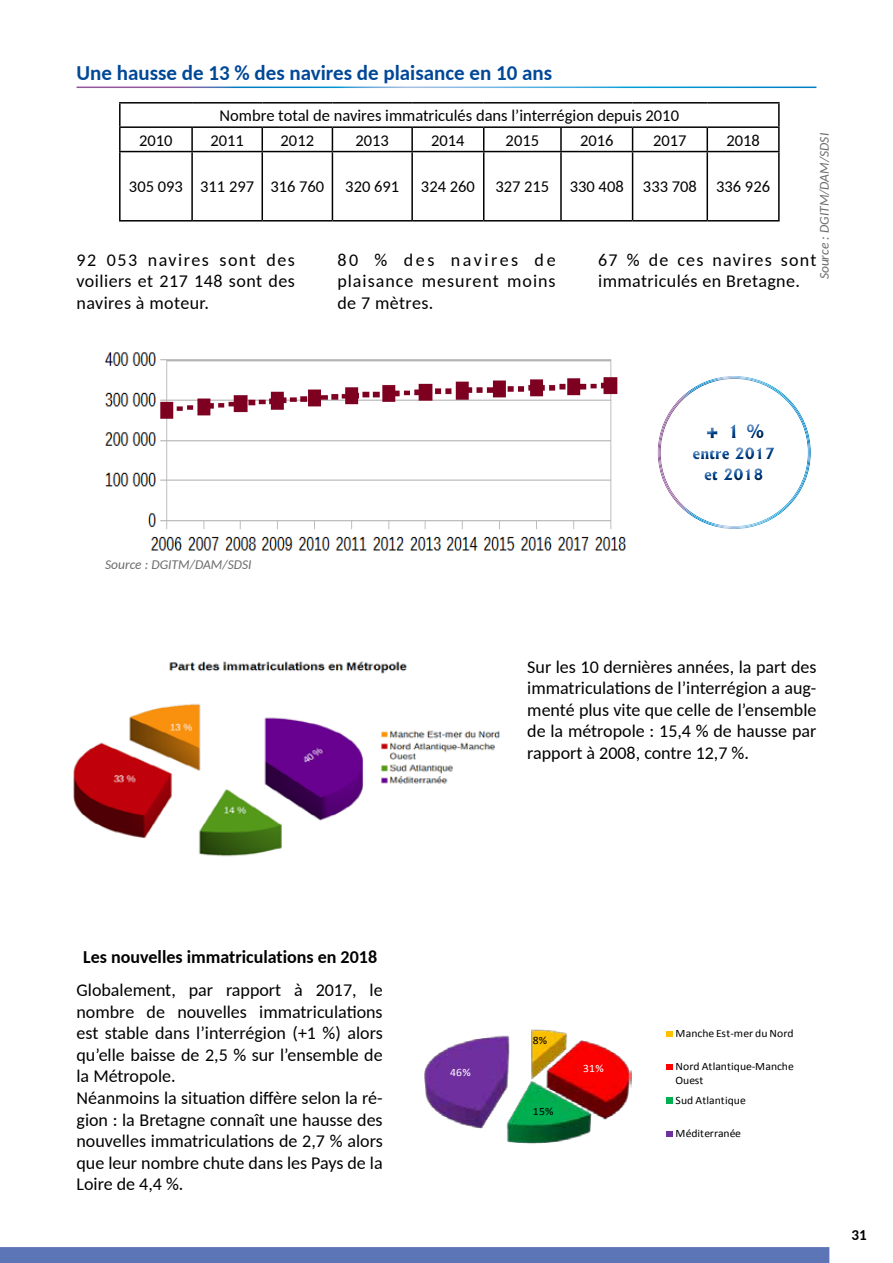
<style>
.page{position:relative;width:893px;height:1263px;background:#fff}
.page>*{position:absolute;margin:0;border:0;box-sizing:border-box;transform-origin:0 0}
.t1{font:700 21px "Carlito";color:#004897}
.t2{font:18px/21.6px "Carlito";color:#000;text-align:justify}
.t3{font:18px/21.6px "Carlito";letter-spacing:.025em;color:#000}
.t4{font:700 18px "Carlito";color:#000}
.t5{font:800 18px "Albertus";color:#004897}
.t6{font:16.5px "Carlito";color:#000}
.t7{font:800 15px/21px "Albertus";color:#004897;text-align:center}
.t8{font:700 15px "Carlito";color:#000}
.t9{font:italic 13.5px "Carlito";color:#6d6d6c}
.t10{font:11.25px/13.2px "Calibri";letter-spacing:.005em;color:#000}
.t11{font:11.25px "Calibri";color:#fff}
</style>
<div class="page">
<div style="left:0;top:1247px;width:829px;height:16px;background:#5c75b6"></div>
<hr style="left:119px;top:102px;width:73px;height:2px;background:#000">
<hr style="left:119px;top:104px;width:2px;height:22px;background:#000">
<hr style="left:192px;top:102px;width:70px;height:2px;background:#000">
<hr style="left:262px;top:102px;width:70px;height:2px;background:#000">
<hr style="left:332px;top:102px;width:80px;height:2px;background:#000">
<hr style="left:412px;top:102px;width:72px;height:2px;background:#000">
<hr style="left:484px;top:102px;width:77px;height:2px;background:#000">
<hr style="left:561px;top:102px;width:72px;height:2px;background:#000">
<hr style="left:633px;top:102px;width:74px;height:2px;background:#000">
<hr style="left:707px;top:102px;width:73px;height:2px;background:#000">
<hr style="left:778px;top:104px;width:2px;height:22px;background:#000">
<hr style="left:119px;top:126px;width:73px;height:2px;background:#000">
<hr style="left:119px;top:128px;width:2px;height:23px;background:#000">
<hr style="left:192px;top:126px;width:70px;height:2px;background:#000">
<hr style="left:191px;top:128px;width:2px;height:23px;background:#000">
<hr style="left:412px;top:126px;width:72px;height:2px;background:#000">
<hr style="left:484px;top:126px;width:77px;height:2px;background:#000">
<svg style="left:483px;top:128px;width:1px;height:23px"></svg>
<hr style="left:561px;top:126px;width:72px;height:2px;background:#000">
<hr style="left:560px;top:128px;width:2px;height:23px;background:#000">
<hr style="left:633px;top:126px;width:74px;height:2px;background:#000">
<svg style="left:632px;top:128px;width:1px;height:23px"></svg>
<hr style="left:707px;top:126px;width:73px;height:2px;background:#000">
<hr style="left:706px;top:128px;width:2px;height:23px;background:#000">
<hr style="left:778px;top:128px;width:2px;height:23px;background:#000">
<hr style="left:119px;top:151px;width:73px;height:1px;background:#000">
<hr style="left:119px;top:152px;width:2px;height:68px;background:#000">
<hr style="left:192px;top:151px;width:70px;height:1px;background:#000">
<hr style="left:191px;top:152px;width:2px;height:68px;background:#000">
<hr style="left:412px;top:151px;width:72px;height:1px;background:#000">
<hr style="left:484px;top:151px;width:77px;height:1px;background:#000">
<hr style="left:483px;top:152px;width:1px;height:68px;background:#000">
<hr style="left:561px;top:151px;width:72px;height:1px;background:#000">
<hr style="left:560px;top:152px;width:2px;height:68px;background:#000">
<hr style="left:633px;top:151px;width:74px;height:1px;background:#000">
<hr style="left:632px;top:152px;width:1px;height:68px;background:#000">
<hr style="left:707px;top:151px;width:73px;height:1px;background:#000">
<hr style="left:706px;top:152px;width:2px;height:68px;background:#000">
<hr style="left:778px;top:152px;width:2px;height:68px;background:#000">
<hr style="left:119px;top:220px;width:73px;height:2px;background:#000">
<hr style="left:192px;top:220px;width:70px;height:2px;background:#000">
<hr style="left:412px;top:220px;width:72px;height:2px;background:#000">
<hr style="left:484px;top:220px;width:77px;height:2px;background:#000">
<hr style="left:561px;top:220px;width:72px;height:2px;background:#000">
<hr style="left:633px;top:220px;width:74px;height:2px;background:#000">
<hr style="left:707px;top:220px;width:73px;height:2px;background:#000">
<hr style="left:262px;top:126px;width:70px;height:2px;background:#000">
<hr style="left:261px;top:128px;width:2px;height:23px;background:#000">
<hr style="left:332px;top:126px;width:80px;height:2px;background:#000">
<svg style="left:332px;top:128px;width:1px;height:23px"></svg>
<hr style="left:411px;top:128px;width:2px;height:23px;background:#000">
<hr style="left:262px;top:151px;width:70px;height:1px;background:#000">
<hr style="left:261px;top:152px;width:2px;height:68px;background:#000">
<hr style="left:332px;top:151px;width:80px;height:1px;background:#000">
<hr style="left:332px;top:152px;width:1px;height:68px;background:#000">
<hr style="left:411px;top:152px;width:2px;height:68px;background:#000">
<hr style="left:262px;top:220px;width:70px;height:2px;background:#000">
<hr style="left:332px;top:220px;width:80px;height:2px;background:#000">
<div style="left:659px;top:377px;width:163px;height:163px;background:#000;opacity:.75"></div>
<img style="left:105px;top:352px;width:521px;height:199px">
<img style="left:74px;top:661px;width:426px;height:196px">
<img style="left:424px;top:1029px;width:207px;height:115px">
<div style="left:666px;top:1031px;width:7px;height:6px;background:#ffc000"></div>
<div style="left:666px;top:1064px;width:7px;height:6px;background:#f00"></div>
<div style="left:666px;top:1097px;width:7px;height:7px;background:#00b050"></div>
<div style="left:666px;top:1131px;width:7px;height:6px;background:#7030a0"></div>
<p class="t1" style="left:77px;top:58px;width:477px">Une hausse de 13 % des navires de plaisance en 10 ans</p>
<p class="t6" style="left:220px;top:104px;width:461px">Nombre total de navires immatriculés dans l’interrégion depuis 2010</p>
<p class="t6" style="left:139px;top:129px;width:35px">2010</p>
<p class="t6" style="left:210px;top:129px;width:35px">2011</p>
<p class="t6" style="left:281px;top:129px;width:35px">2012</p>
<p class="t6" style="left:356px;top:129px;width:35px">2013</p>
<p class="t6" style="left:431px;top:129px;width:35px">2014</p>
<p class="t6" style="left:506px;top:129px;width:35px">2015</p>
<p class="t6" style="left:580px;top:129px;width:35px">2016</p>
<p class="t6" style="left:653px;top:129px;width:35px">2017</p>
<p class="t6" style="left:726px;top:129px;width:35px">2018</p>
<p class="t6" style="left:129px;top:176px;width:197px">305 093 311 297 316 760</p>
<p class="t6" style="left:345px;top:176px;width:55px">320 691</p>
<p class="t6" style="left:421px;top:176px;width:351px">324 260 327 215 330 408 333 708 336 926</p>
<p class="t9" style="left:815px;top:279px;width:148px;rotate:-90deg">Source : DGITM/DAM/SDSI</p>
<p class="t2" style="left:77px;top:248px;width:220px">92 053 navires sont des voiliers et 217 148 sont des navires à moteur.</p>
<p class="t2" style="left:337px;top:248px;width:220px">80 % des navires de plaisance mesurent moins de 7 mètres.</p>
<p class="t3" style="left:598px;top:248px;width:220px">67 % de ces navires sont immatriculés en Bretagne.</p>
<p class="t9" style="left:105px;top:556px;width:148px">Source : DGITM/DAM/SDSI</p>
<p class="t5" style="left:703px;top:420px;width:62px">+ 1 %</p>
<p class="t7" style="left:693px;top:443px;width:84px">entre 2017 et 2018</p>
<p class="t2" style="left:527px;top:655px;width:291px">Sur les 10 dernières années, la part des immatriculations de l’interrégion a aug&shy;menté plus vite que celle de l’ensemble de la métropole : 15,4 % de hausse par rapport à 2008, contre 12,7 %.</p>
<p class="t4" style="left:83px;top:945px;width:295px">Les nouvelles immatriculations en 2018</p>
<p class="t2" style="left:77px;top:978px;width:308px;text-align:left">Globalement, par rapport à 2017, le nombre de nouvelles immatriculations est stable dans l’interrégion (+1 %) alors qu’elle baisse de 2,5 % sur l’ensemble de la Métropole.<br>Néanmoins la situation diffère selon la ré&shy;gion : la Bretagne connaît une hausse des nouvelles immatriculations de 2,7 % alors que leur nombre chute dans les Pays de la Loire de 4,4 %.</p>
<p class="t11" style="left:450px;top:1065px;width:22px">46%</p>
<p class="t10" style="left:533px;top:1033px;width:16px">8%</p>
<p class="t10" style="left:533px;top:1105px;width:22px">15%</p>
<p class="t11" style="left:583px;top:1061px;width:22px">31%</p>
<p class="t10" style="left:676px;top:1027px;width:119px">Manche Est-mer du Nord</p>
<p class="t10" style="left:676px;top:1060px;width:120px">Nord Atlantique-Manche<br>Ouest</p>
<p class="t10" style="left:676px;top:1093px;width:72px">Sud Atlantique</p>
<p class="t10" style="left:676px;top:1127px;width:67px">Méditerranée</p>
<p class="t8" style="left:851px;top:1225px;width:17px">31</p>
</div>
